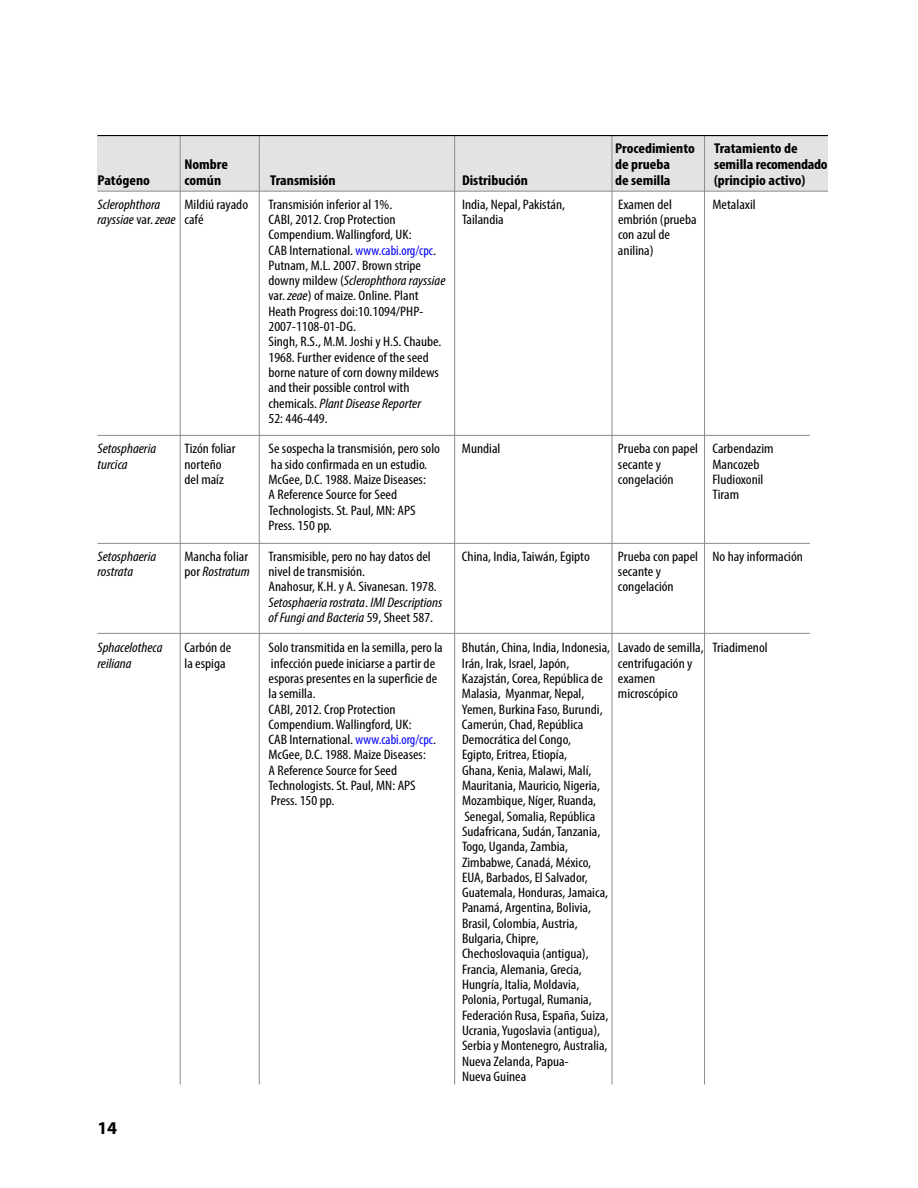
<style>
.page{position:relative;width:918px;height:1188px;background:#fff}
.page>*{position:absolute;margin:0;border:0;box-sizing:border-box;transform-origin:0 0}
.t1{font:700 18px "Myriad Pro";color:#000}
.t2{font:700 condensed 14.25px "Myriad Pro";color:#000;scale:1.1 1}
.t3{font:700 condensed 14.25px "Myriad Pro";letter-spacing:-.02em;color:#000;scale:1.1 1}
.t4{font:700 condensed 14.25px "Myriad Pro";color:#000;scale:1.05 1}
.t5{font:condensed 13.8px/15.3px "Myriad Pro";color:#000;scale:1.1 1}
.t6{font:italic condensed 13.8px/15.3px "Myriad Pro";color:#000;scale:1.1 1}
.s1{font-style:normal}
.s2{color:#00f}
.s3{font-style:italic}
</style>
<div class="page">
<hr style="left:98px;top:435px;width:712px;height:1px;background:#8a8c8e">
<hr style="left:98px;top:543px;width:712px;height:1px;background:#8a8c8e">
<hr style="left:98px;top:633px;width:712px;height:1px;background:#8a8c8e">
<div style="left:98px;top:136px;width:730px;height:55px;background:#e2e3e4"></div>
<hr style="left:98px;top:191px;width:730px;height:1px;background:#8a8c8e">
<hr style="left:180px;top:136px;width:1px;height:948px;background:#8a8c8e">
<hr style="left:454px;top:136px;width:1px;height:948px;background:#8a8c8e">
<hr style="left:259px;top:136px;width:1px;height:948px;background:#8a8c8e">
<hr style="left:612px;top:136px;width:1px;height:948px;background:#8a8c8e">
<hr style="left:704px;top:136px;width:1px;height:948px;background:#8a8c8e">
<hr style="left:98px;top:135px;width:730px;height:1px;background:#000">
<p class="t2" style="left:615px;top:139px;width:74px">Procedimiento</p>
<p class="t2" style="left:714px;top:139px;width:78px">Tratamiento de</p>
<p class="t2" style="left:184px;top:155px;width:41px">Nombre</p>
<p class="t2" style="left:615px;top:155px;width:51px">de prueba</p>
<p class="t3" style="left:714px;top:155px;width:105px">semilla recomendado</p>
<p class="t2" style="left:98px;top:171px;width:49px">Patógeno</p>
<p class="t2" style="left:184px;top:171px;width:35px">común</p>
<p class="t2" style="left:270px;top:171px;width:61px">Transmisión</p>
<p class="t2" style="left:462px;top:171px;width:61px">Distribución</p>
<p class="t2" style="left:615px;top:171px;width:52px">de semilla</p>
<p class="t4" style="left:714px;top:171px;width:89px">(principio activo)</p>
<p class="t6" style="left:98px;top:196px;width:59px">Sclerophthora</p>
<p class="t5" style="left:184px;top:196px;width:59px">Mildiú rayado</p>
<p class="t5" style="left:269px;top:196px;width:114px">Transmisión inferior al 1%.</p>
<p class="t5" style="left:462px;top:196px;width:95px">India, Nepal, Pakistán,</p>
<p class="t5" style="left:618px;top:196px;width:51px">Examen del</p>
<p class="t5" style="left:713px;top:196px;width:41px">Metalaxil</p>
<p class="t6" style="left:98px;top:212px;width:98px">rayssiae <span class="s1">var.</span> zeae <span class="s1">café</span></p>
<p class="t5" style="left:269px;top:212px;width:117px">CABI, 2012. Crop Protection</p>
<p class="t5" style="left:462px;top:212px;width:40px">Tailandia</p>
<p class="t5" style="left:618px;top:212px;width:73px">embrión (prueba</p>
<p class="t5" style="left:269px;top:227px;width:132px">Compendium. Wallingford, UK:</p>
<p class="t5" style="left:618px;top:227px;width:49px">con azul de</p>
<p class="t5" style="left:269px;top:242px;width:154px">CAB International. <span class="s2">www.cabi.org/cpc</span>.</p>
<p class="t5" style="left:618px;top:242px;width:34px">anilina)</p>
<p class="t5" style="left:268px;top:257px;width:162px">Putnam, M.L. 2007. Brown stripe downy mildew (<span class="s3">Sclerophthora rayssiae </span>var. <span class="s3">zeae</span>) of maize. Online. Plant<br>Heath Progress doi:10.1094/PHP-<br>2007-1108-01-DG.<br>Singh, R.S., M.M. Joshi y H.S. Chaube.<br>1968. Further evidence of the seed borne nature of corn downy mildews and their possible control with chemicals. <span class="s3">Plant Disease Reporter<br></span>52: 446-449.</p>
<p class="t6" style="left:97px;top:441px;width:55px">Setosphaeria</p>
<p class="t5" style="left:184px;top:441px;width:48px">Tizón foliar</p>
<p class="t5" style="left:268px;top:441px;width:157px">Se sospecha la transmisión, pero solo</p>
<p class="t5" style="left:462px;top:441px;width:37px">Mundial</p>
<p class="t5" style="left:618px;top:441px;width:143px">Prueba con papel Carbendazim</p>
<p class="t6" style="left:97px;top:456px;width:29px">turcica</p>
<p class="t5" style="left:184px;top:456px;width:35px">norteño</p>
<p class="t5" style="left:271px;top:456px;width:144px">ha sido confirmada en un estudio.</p>
<p class="t5" style="left:618px;top:456px;width:41px">secante y</p>
<p class="t5" style="left:712px;top:456px;width:44px">Mancozeb</p>
<p class="t5" style="left:184px;top:472px;width:37px">del maíz</p>
<p class="t5" style="left:268px;top:472px;width:145px">McGee, D.C. 1988. Maize Diseases:</p>
<p class="t5" style="left:618px;top:472px;width:52px">congelación</p>
<p class="t5" style="left:712px;top:472px;width:48px">Fludioxonil</p>
<p class="t5" style="left:268px;top:487px;width:118px">A Reference Source for Seed</p>
<p class="t5" style="left:712px;top:487px;width:26px">Tiram</p>
<p class="t5" style="left:268px;top:502px;width:135px">Technologists. St. Paul, MN: APS<br>Press. 150 pp.</p>
<p class="t6" style="left:97px;top:548px;width:55px">Setosphaeria</p>
<p class="t5" style="left:184px;top:548px;width:59px">Mancha foliar</p>
<p class="t5" style="left:268px;top:548px;width:149px">Transmisible, pero no hay datos del</p>
<p class="t5" style="left:462px;top:548px;width:118px">China, India, Taiwán, Egipto</p>
<p class="t5" style="left:618px;top:548px;width:170px">Prueba con papel No hay información</p>
<p class="t6" style="left:97px;top:564px;width:34px">rostrata</p>
<p class="t6" style="left:184px;top:564px;width:61px"><span class="s1">por</span> Rostratum</p>
<p class="t5" style="left:268px;top:564px;width:89px">nivel de transmisión.</p>
<p class="t5" style="left:618px;top:564px;width:41px">secante y</p>
<p class="t5" style="left:268px;top:579px;width:155px">Anahosur, K.H. y A. Sivanesan. 1978.</p>
<p class="t5" style="left:618px;top:579px;width:52px">congelación</p>
<p class="t6" style="left:268px;top:594px;width:160px">Setosphaeria rostrata<span class="s1">.</span> IMI Descriptions of Fungi and Bacteria <span class="s1">59, Sheet 587.</span></p>
<p class="t6" style="left:97px;top:640px;width:61px">Sphacelotheca</p>
<p class="t5" style="left:184px;top:640px;width:44px">Carbón de</p>
<p class="t5" style="left:268px;top:640px;width:160px">Solo transmitida en la semilla, pero la</p>
<p class="t5" style="left:462px;top:640px;width:279px">Bhután, China, India, Indonesia, Lavado de semilla, Triadimenol</p>
<p class="t6" style="left:97px;top:655px;width:33px">reiliana</p>
<p class="t5" style="left:184px;top:655px;width:39px">la espiga</p>
<p class="t5" style="left:271px;top:655px;width:151px">infección puede iniciarse a partir de</p>
<p class="t5" style="left:462px;top:655px;width:99px">Irán, Irak, Israel, Japón,</p>
<p class="t5" style="left:618px;top:655px;width:69px">centrifugación y</p>
<p class="t5" style="left:268px;top:671px;width:155px">esporas presentes en la superficie de</p>
<p class="t5" style="left:462px;top:671px;width:177px">Kazajstán, Corea, República de examen</p>
<p class="t5" style="left:268px;top:686px;width:44px">la semilla.</p>
<p class="t5" style="left:462px;top:686px;width:113px">Malasia, Myanmar, Nepal,</p>
<p class="t5" style="left:618px;top:686px;width:56px">microscópico</p>
<p class="t5" style="left:268px;top:701px;width:117px">CABI, 2012. Crop Protection</p>
<p class="t5" style="left:462px;top:701px;width:129px">Yemen, Burkina Faso, Burundi,</p>
<p class="t5" style="left:268px;top:717px;width:132px">Compendium. Wallingford, UK:</p>
<p class="t5" style="left:462px;top:717px;width:112px">Camerún, Chad, República</p>
<p class="t5" style="left:268px;top:732px;width:154px">CAB International. <span class="s2">www.cabi.org/cpc</span>.</p>
<p class="t5" style="left:462px;top:732px;width:101px">Democrática del Congo,</p>
<p class="t5" style="left:269px;top:747px;width:145px">McGee, D.C. 1988. Maize Diseases:</p>
<p class="t5" style="left:462px;top:747px;width:97px">Egipto, Eritrea, Etiopía,</p>
<p class="t5" style="left:269px;top:762px;width:118px">A Reference Source for Seed</p>
<p class="t5" style="left:462px;top:762px;width:119px">Ghana, Kenia, Malawi, Malí,</p>
<p class="t5" style="left:269px;top:778px;width:135px">Technologists. St. Paul, MN: APS</p>
<p class="t5" style="left:462px;top:778px;width:127px">Mauritania, Mauricio, Nigeria,</p>
<p class="t5" style="left:271px;top:793px;width:59px">Press. 150 pp.</p>
<p class="t5" style="left:462px;top:793px;width:135px">Mozambique, Níger, Ruanda,<br>Senegal, Somalia, República<br>Sudafricana, Sudán, Tanzania,<br>Togo, Uganda, Zambia,<br>Zimbabwe, Canadá, México,<br>EUA, Barbados, El Salvador,<br>Guatemala, Honduras, Jamaica,<br>Panamá, Argentina, Bolivia,<br>Brasil, Colombia, Austria,<br>Bulgaria, Chipre,<br>Chechoslovaquia (antigua),<br>Francia, Alemania, Grecia,<br>Hungría, Italia, Moldavia,<br>Polonia, Portugal, Rumania,<br>Federación Rusa, España, Suiza,<br>Ucrania, Yugoslavia (antigua),<br>Serbia y Montenegro, Australia,<br>Nueva Zelanda, Papua-<br>Nueva Guinea</p>
<h1 class="t1" style="left:98px;top:1116px;width:21px">14</h1>
</div>
